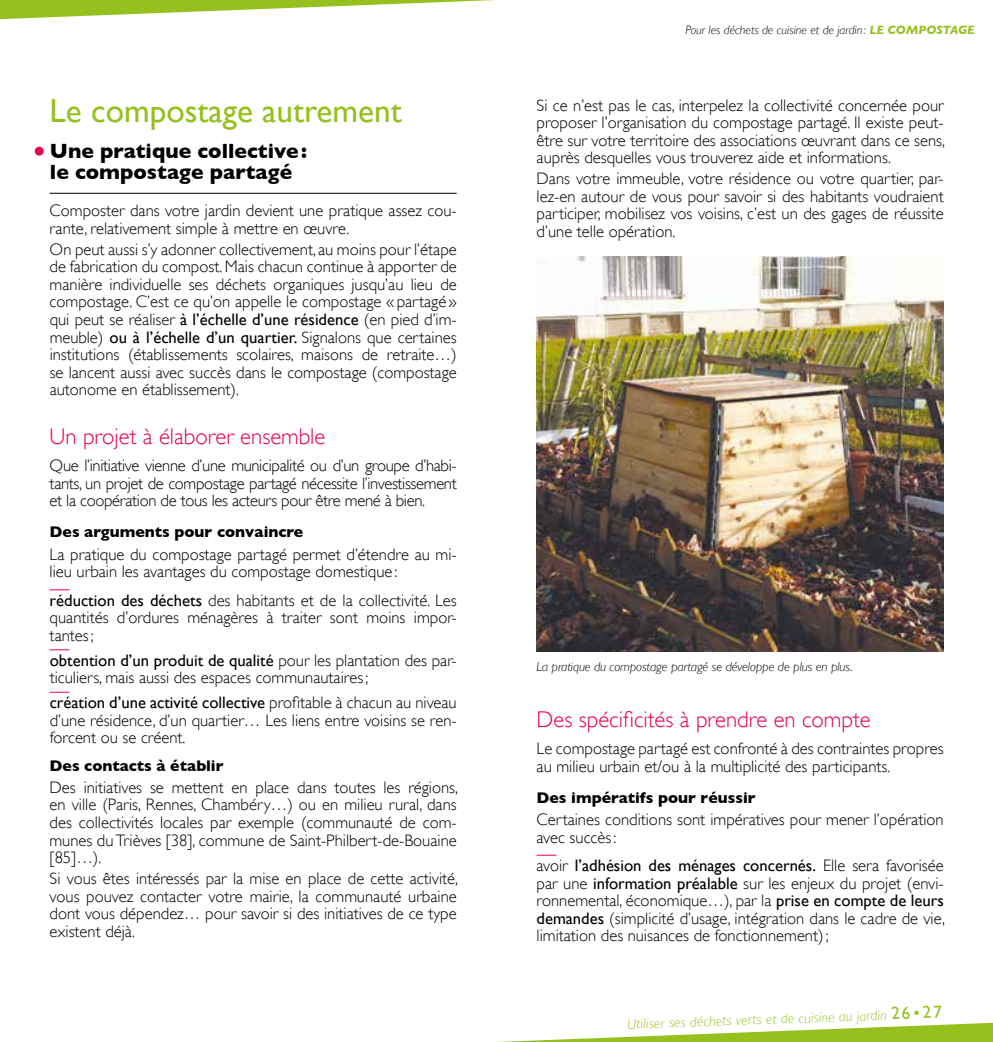
<style>
.page{position:relative;width:993px;height:1042px;background:#fff}
.page>*{position:absolute;margin:0;border:0;box-sizing:border-box;transform-origin:0 0}
.t1{font:33.25px "Gill Sans";color:#95c11f}
.t2{font:300 22.75px "Gill Sans";color:#e50051}
.t3{font:700 21px/21px "Gill Sans";color:#000}
.t4{font:300 16.62px/17.5px "Gill Sans";color:#000;text-align:justify}
.t5{font:700 15.75px "Gill Sans";color:#000}
.t6{font:italic 300 14px "Gill Sans";color:#95c11f}
.t7{font:italic 300 13.12px "Gill Sans";letter-spacing:-.01em;color:#000}
.t8{font:italic 300 12.25px "Gill Sans";color:#000}
.s1{font-weight:400}
.s2{font-weight:700;color:#95c11f}
.s3{font-weight:400;font-style:normal;font-size:17.5px}
.s4{font-style:normal;font-size:17.5px}
</style>
<div class="page">
<svg style="left:0;top:0;width:495px;height:20px"></svg>
<svg style="left:498px;top:1022px;width:494px;height:20px"></svg>
<hr style="left:50px;top:193px;width:406px;height:1px;background:#000">
<svg style="left:50px;top:589px;width:19px;height:1px"></svg>
<svg style="left:50px;top:649px;width:19px;height:1px"></svg>
<svg style="left:50px;top:692px;width:19px;height:1px"></svg>
<div style="left:35px;top:147px;width:9px;height:9px;background:#e50051;border-radius:50%"></div>
<svg style="left:536px;top:855px;width:20px;height:1px"></svg>
<img style="left:536px;top:256px;width:407px;height:395px">
<h1 class="t1" style="left:50px;top:91px;width:353px">Le compostage autrement</h1>
<p class="t3" style="left:50px;top:140px;width:259px">Une pratique collective: le compostage partagé</p>
<p class="t4" style="left:50px;top:202px;width:408px">Composter dans votre jardin devient une pratique assez cou&shy;rante, relativement simple à mettre en œuvre.</p>
<p class="t4" style="left:50px;top:241px;width:408px">On peut aussi s’y adonner collectivement, au moins pour l’étape de fabrication du compost. Mais chacun continue à apporter de manière individuelle ses déchets organiques jusqu’au lieu de compostage. C’est ce qu’on appelle le compostage «partagé» qui peut se réaliser <span class="s1">à l’échelle d’une résidence</span> (en pied d’im&shy;meuble) <span class="s1">ou à l’échelle d’un quartier.</span> Signalons que certaines institutions (établissements scolaires, maisons de retraite…) se lancent aussi avec succès dans le compostage (compostage autonome en établissement).</p>
<h2 class="t2" style="left:50px;top:423px;width:277px">Un projet à élaborer ensemble</h2>
<p class="t4" style="left:50px;top:457px;width:408px">Que l’initiative vienne d’une municipalité ou d’un groupe d’habi&shy;tants, un projet de compostage partagé nécessite l’investissement et la coopération de tous les acteurs pour être mené à bien.</p>
<p class="t5" style="left:50px;top:523px;width:255px">Des arguments pour convaincre</p>
<p class="t4" style="left:50px;top:545px;width:408px">La pratique du compostage partagé permet d’étendre au mi&shy;lieu urbain les avantages du compostage domestique :</p>
<p class="t4" style="left:50px;top:591px;width:408px"><span class="s1">réduction des déchets</span> des habitants et de la collectivité. Les quantités d’ordures ménagères à traiter sont moins impor&shy;tantes;</p>
<p class="t4" style="left:50px;top:651px;width:408px"><span class="s1">obtention d’un produit de qualité</span> pour les plantation des par&shy;ticuliers, mais aussi des espaces communautaires;</p>
<p class="t4" style="left:50px;top:694px;width:408px"><span class="s1">création d’une activité collective</span> profitable à chacun au niveau d’une résidence, d’un quartier… Les liens entre voisins se ren&shy;forcent ou se créent.</p>
<p class="t5" style="left:50px;top:756px;width:175px">Des contacts à établir</p>
<p class="t4" style="left:50px;top:778px;width:410px">Des initiatives se mettent en place dans toutes les régions, en ville (Paris, Rennes, Chambéry…) ou en milieu rural, dans des collectivités locales par exemple (communauté de com&shy;munes du Trièves [38], commune de Saint-Philbert-de-Bouaine [85]…).</p>
<p class="t4" style="left:50px;top:869px;width:410px">Si vous êtes intéressés par la mise en place de cette activité, vous pouvez contacter votre mairie, la communauté urbaine dont vous dépendez… pour savoir si des initiatives de ce type existent déjà.</p>
<p class="t8" style="left:685px;top:23px;width:291px">Pour les déchets de cuisine et de jardin : <span class="s2">LE COMPOSTAGE</span></p>
<p class="t4" style="left:536px;top:96px;width:410px">Si ce n’est pas le cas, interpelez la collectivité concernée pour proposer l’organisation du compostage partagé. Il existe peut&shy;être sur votre territoire des associations œuvrant dans ce sens, auprès desquelles vous trouverez aide et informations.</p>
<p class="t4" style="left:536px;top:170px;width:408px">Dans votre immeuble, votre résidence ou votre quartier, par&shy;lez-en autour de vous pour savoir si des habitants voudraient participer, mobilisez vos voisins, c’est un des gages de réussite d’une telle opération.</p>
<p class="t7" style="left:536px;top:659px;width:317px">La pratique du compostage partagé se développe de plus en plus.</p>
<h2 class="t2" style="left:536px;top:706px;width:335px">Des spécificités à prendre en compte</h2>
<p class="t4" style="left:536px;top:740px;width:408px">Le compostage partagé est confronté à des contraintes propres au milieu urbain et/ou à la multiplicité des participants.</p>
<p class="t5" style="left:536px;top:788px;width:220px">Des impératifs pour réussir</p>
<p class="t4" style="left:536px;top:811px;width:408px">Certaines conditions sont impératives pour mener l’opération avec succès:</p>
<p class="t4" style="left:536px;top:857px;width:410px">avoir <span class="s1">l’adhésion des ménages concernés.</span> Elle sera favorisée par une <span class="s1">information préalable</span> sur les enjeux du projet (envi&shy;ronnemental, économique…), par la <span class="s1">prise en compte de leurs demandes</span> (simplicité d’usage, intégration dans le cadre de vie, limitation des nuisances de fonctionnement);</p>
<p class="t6" style="left:626px;top:1016px;width:316px;rotate:-2deg">Utiliser ses déchets verts et de cuisine au jardin <span class="s3">26</span><span class="s4">•</span><span class="s3">27</span></p>
</div>
